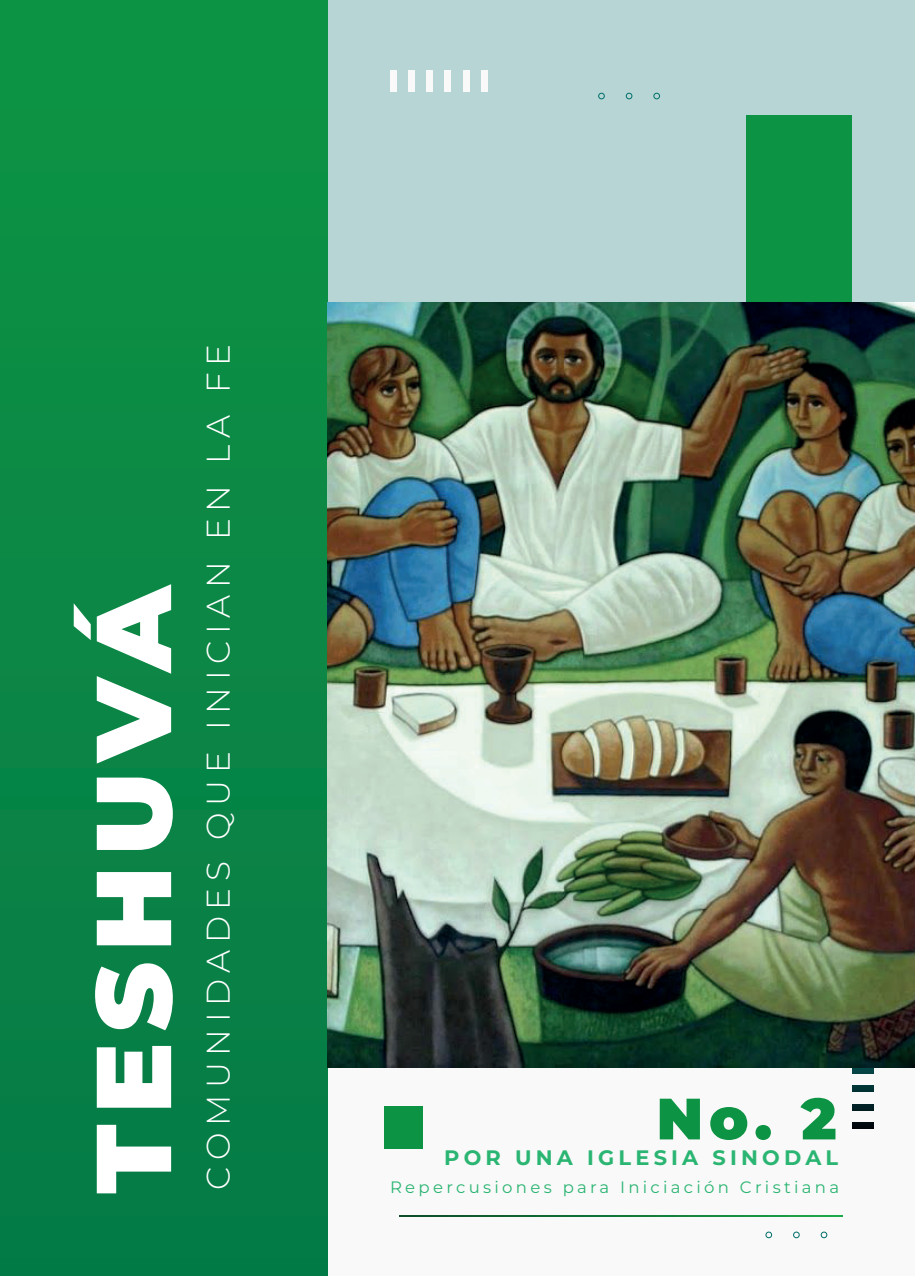
<style>
.page{position:relative;width:915px;height:1276px;background:#fff}
.page>*{position:absolute;margin:0;border:0;box-sizing:border-box;transform-origin:0 0}
.t1{font:900 106.05px "Montserrat";letter-spacing:.1em;color:#fff}
.t2{font:900 58.2px "Montserrat";color:#0d9344}
.t3{font:300 32.7px "Montserrat";letter-spacing:.2em;color:#fff}
.t4{font:700 20.85px "Montserrat";letter-spacing:.2em;color:#2bb572}
.t5{font:16.5px "Montserrat";letter-spacing:.2em;color:#2bb572}
</style>
<div class="page">
<div style="left:0;top:0;width:914px;height:1276px;background:#f9f9f9"></div>
<div style="left:322px;top:0;width:592px;height:549px;background:#b6d5d4"></div>
<div style="left:746px;top:115px;width:105px;height:259px;background:#0d9344"></div>
<div style="left:0;top:0;width:327px;height:1276px;background:#0b8745"></div>
<div style="left:384px;top:1106px;width:38px;height:42px;background:#0d9344"></div>
<div style="left:390px;top:70px;width:6px;height:22px;background:#f9f9f9"></div>
<div style="left:408px;top:70px;width:6px;height:22px;background:#f9f9f9"></div>
<div style="left:426px;top:70px;width:6px;height:22px;background:#f9f9f9"></div>
<div style="left:444px;top:70px;width:7px;height:22px;background:#f9f9f9"></div>
<div style="left:463px;top:70px;width:6px;height:22px;background:#f9f9f9"></div>
<div style="left:481px;top:70px;width:6px;height:22px;background:#f9f9f9"></div>
<div style="left:851px;top:1067px;width:22px;height:6px;background:#064545"></div>
<div style="left:851px;top:1086px;width:22px;height:6px;background:#003334"></div>
<div style="left:851px;top:1104px;width:22px;height:6px;background:#002024"></div>
<div style="left:851px;top:1122px;width:22px;height:6px;background:#00080d"></div>
<div style="left:820px;top:1231px;width:7px;height:7px;border:1px solid #006f6a;border-radius:50%"></div>
<div style="left:792px;top:1231px;width:7px;height:7px;border:1px solid #006f6a;border-radius:50%"></div>
<div style="left:765px;top:1231px;width:6px;height:7px;border:1px solid #006f6a;border-radius:50%"></div>
<svg style="left:653px;top:93px;width:6px;height:6px"></svg>
<div style="left:625px;top:93px;width:7px;height:6px;border:1px solid #006f6a;border-radius:50%"></div>
<svg style="left:598px;top:93px;width:6px;height:6px"></svg>
<img style="left:327px;top:303px;width:587px;height:764px">
<svg style="left:400px;top:1215px;width:442px;height:1px"></svg>
<p class="t1" style="left:63px;top:1193px;width:613px;rotate:-90deg">TESHUVÁ</p>
<p class="t3" style="left:196px;top:1189px;width:847px;rotate:-90deg">COMUNIDADES QUE INICIAN EN LA FE</p>
<p class="t2" style="left:656px;top:1080px;width:181px">No. 2</p>
<p class="t4" style="left:444px;top:1144px;width:395px">POR UNA IGLESIA SINODAL</p>
<p class="t5" style="left:390px;top:1175px;width:450px">Repercusiones para Iniciación Cristiana</p>
</div>
